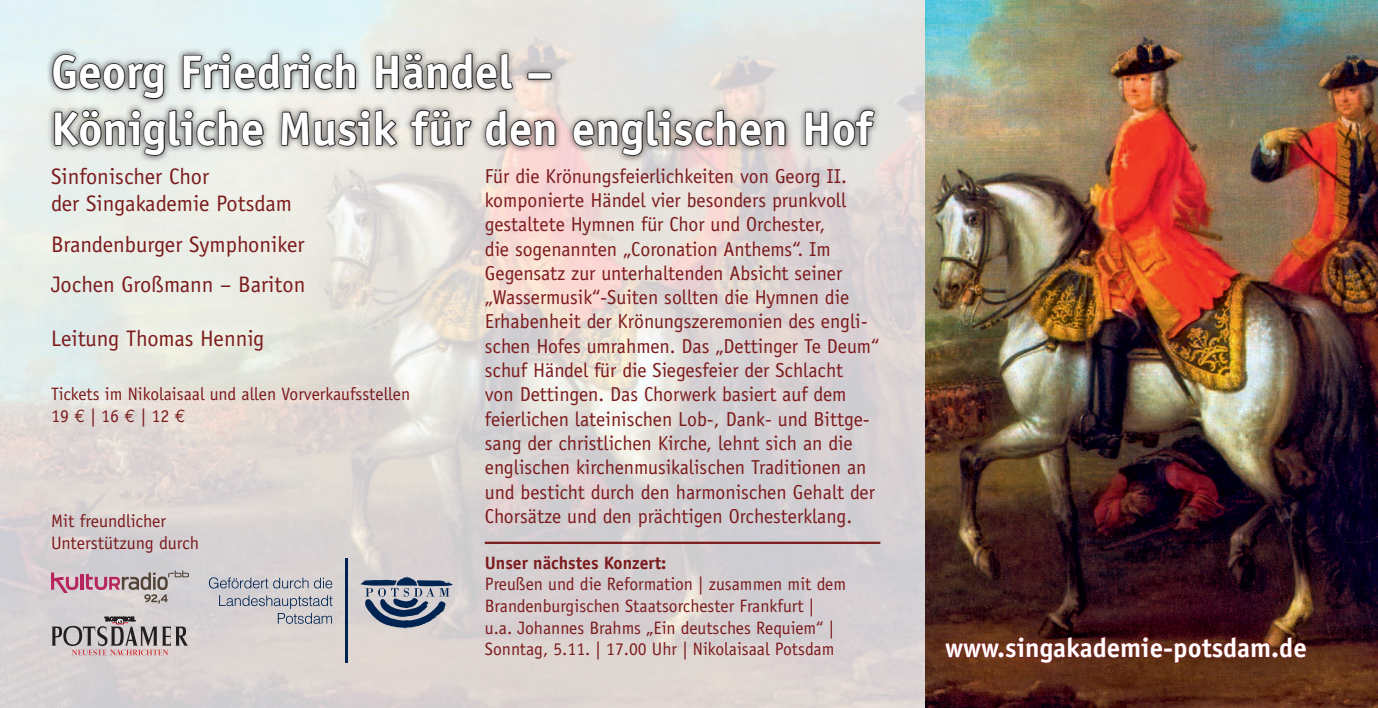
<style>
.page{position:relative;width:1378px;height:708px;background:#fff}
.page>*{position:absolute;margin:0;border:0;box-sizing:border-box;transform-origin:0 0}
.t1{font:700 47.25px "Officina Sans";color:#fff}
.t2{font:700 27px "Officina Sans";color:#fff}
.t3{font:22.5px "Officina Sans";color:#7c1b1d}
.t4{font:20.25px/24.3px "Officina Sans";color:#7c1b1d}
.t5{font:18px/21.6px "Officina Sans";color:#7c1b1d}
.t6{font:700 18px "Officina Sans";color:#7c1b1d}
.s1{font-family:"Euro Mono"}
</style>
<div class="page">
<img style="left:0;top:0;width:1378px;height:708px">
<svg style="left:360px;top:576px;width:93px;height:52px;background:#868fa0"></svg>
<hr style="left:345px;top:558px;width:3px;height:104px;background:#002451">
<svg style="left:219px;top:595px;width:114px;height:29px;background:#babac0"></svg>
<svg style="left:209px;top:577px;width:123px;height:12px"></svg>
<svg style="left:944px;top:630px;width:219px;height:55px;background:#5e2817"></svg>
<div style="left:1163px;top:648px;width:10px;height:4px;border:1px solid #7c1b1d"></div>
<svg style="left:1173px;top:632px;width:134px;height:32px;background:#5c2316"></svg>
<div style="left:46px;top:46px;width:835px;height:116px;background:#231f20;opacity:.75"></div>
<svg style="left:52px;top:0;width:504px;height:268px;background:#cfcfcb"></svg>
<svg style="left:572px;top:109px;width:214px;height:48px;background:#9a9390"></svg>
<svg style="left:804px;top:98px;width:71px;height:50px;background:#989796"></svg>
<hr style="left:81px;top:574px;width:3px;height:16px;background:#b6255e">
<svg style="left:51px;top:572px;width:27px;height:21px"></svg>
<svg style="left:86px;top:570px;width:103px;height:34px;background:#c1b1b5"></svg>
<svg style="left:51px;top:617px;width:138px;height:38px;background:#b1a6a8"></svg>
<hr style="left:485px;top:542px;width:395px;height:2px;background:#7c1b1d">
<p class="t1" style="left:51px;top:43px;width:503px">Georg Friedrich Händel –</p>
<p class="t1" style="left:51px;top:99px;width:823px">Königliche Musik für den englischen Hof</p>
<p class="t3" style="left:51px;top:164px;width:160px">Sinfonischer Chor</p>
<p class="t3" style="left:51px;top:191px;width:242px">der Singakademie Potsdam</p>
<p class="t3" style="left:51px;top:231px;width:255px">Brandenburger Symphoniker</p>
<p class="t3" style="left:51px;top:272px;width:256px">Jochen Großmann – Bariton</p>
<p class="t3" style="left:51px;top:326px;width:215px">Leitung Thomas Hennig</p>
<p class="t5" style="left:51px;top:383px;width:361px">Tickets im Nikolaisaal und allen Vorverkaufsstellen</p>
<p class="t5" style="left:51px;top:405px;width:136px">19 <span class="s1">€</span> | 16 <span class="s1">€</span> | 12 <span class="s1">€</span></p>
<p class="t5" style="left:51px;top:510px;width:117px">Mit freundlicher</p>
<p class="t5" style="left:51px;top:532px;width:150px">Unterstützung durch</p>
<p class="t4" style="left:485px;top:164px;width:396px">Für die Krönungsfeierlichkeiten von Georg II. komponierte Händel vier besonders prunkvoll gestaltete Hymnen für Chor und Orchester,<br>die sogenannten „Coronation Anthems“. Im Gegensatz zur unterhaltenden Absicht seiner „Wassermusik“-Suiten sollten die Hymnen die Erhabenheit der Krönungszeremonien des engli&shy;schen Hofes umrahmen. Das „Dettinger Te Deum“ schuf Händel für die Siegesfeier der Schlacht<br>von Dettingen. Das Chorwerk basiert auf dem feierlichen lateinischen Lob-, Dank- und Bittge&shy;sang der christlichen Kirche, lehnt sich an die englischen kirchenmusikalischen Traditionen an und besticht durch den harmonischen Gehalt der Chorsätze und den prächtigen Orchesterklang.</p>
<p class="t6" style="left:485px;top:551px;width:183px">Unser nächstes Konzert:</p>
<p class="t5" style="left:485px;top:573px;width:363px">Preußen und die Reformation | zusammen mit dem Brandenburgischen Staatsorchester Frankfurt |<br>u.a. Johannes Brahms „Ein deutsches Requiem“ | Sonntag, 5.11. | 17.00 Uhr | Nikolaisaal Potsdam</p>
<p class="t2" style="left:945px;top:631px;width:363px">www.singakademie-potsdam.de</p>
</div>
